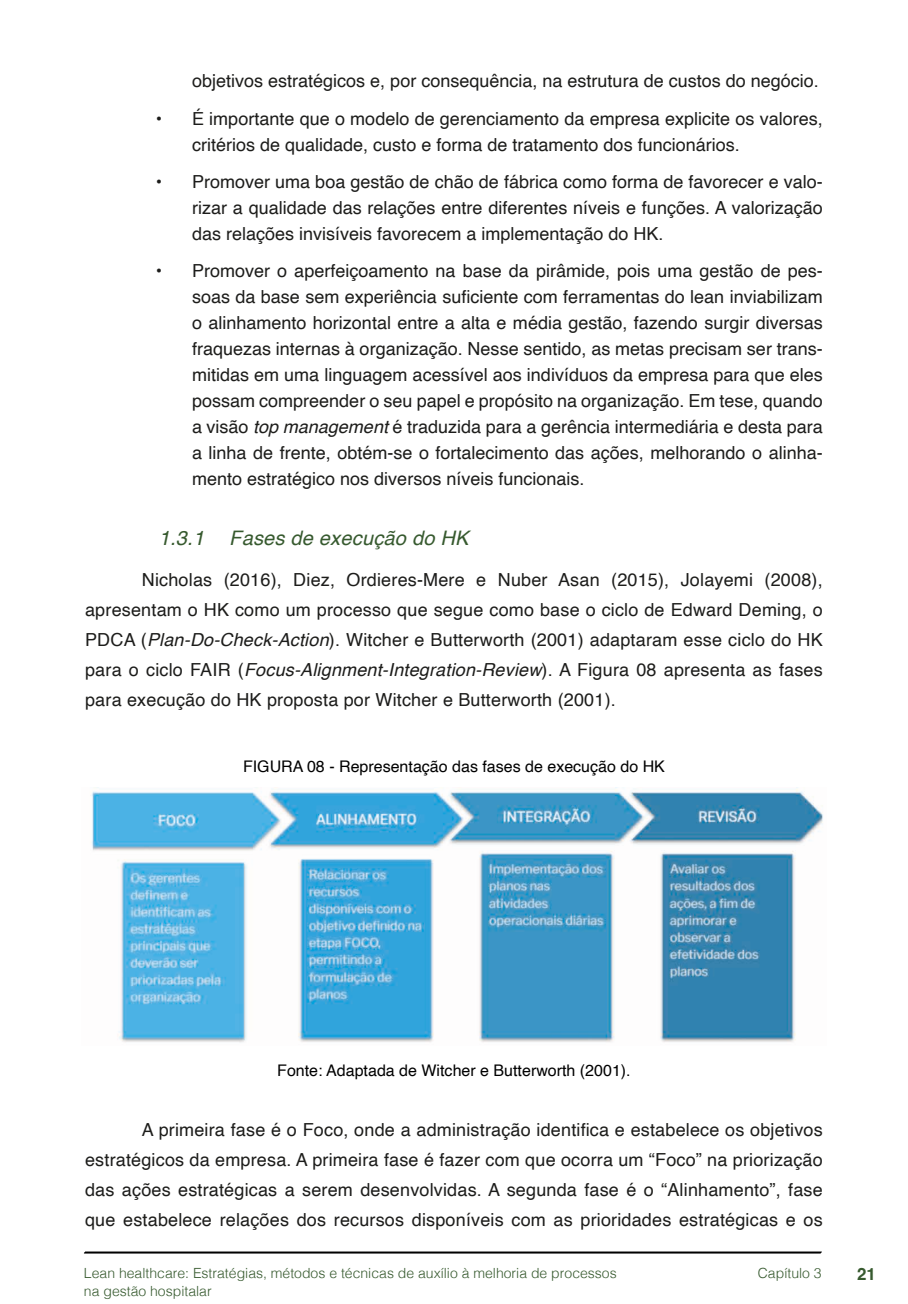
<style>
.page{position:relative;width:908px;height:1304px;background:#fff}
.page>*{position:absolute;margin:0;border:0;box-sizing:border-box;transform-origin:0 0}
.t1{font:italic 20px "Helvetica";letter-spacing:.01em;color:#375a2f}
.t2{font:18px/26px "Helvetica";color:#1d1d1b;text-align:justify}
.t3{font:700 16.8px "Helvetica";color:#375a2f}
.t4{font:16px "Helvetica";color:#000}
.t5{font:300 14px/18px "Helvetica";color:#375a2f}
.s1{font-style:italic}
</style>
<div class="page">
<svg style="left:84px;top:1251px;width:737px;height:3px;background:#515151"></svg>
<img style="left:91px;top:787px;width:732px;height:256px">
<p class="t2" style="left:192px;top:68px;width:628px">objetivos estratégicos e, por consequência, na estrutura de custos do negócio.</p>
<p class="t2" style="left:192px;top:106px;width:632px;text-indent:-36px">• É importante que o modelo de gerenciamento da empresa explicite os valores, critérios de qualidade, custo e forma de tratamento dos funcionários.</p>
<p class="t2" style="left:192px;top:169px;width:632px;text-indent:-36px">• Promover uma boa gestão de chão de fábrica como forma de favorecer e valo&shy;rizar a qualidade das relações entre diferentes níveis e funções. A valorização das relações invisíveis favorecem a implementação do HK.</p>
<p class="t2" style="left:192px;top:258px;width:632px;text-indent:-36px">• Promover o aperfeiçoamento na base da pirâmide, pois uma gestão de pes&shy;soas da base sem experiência suficiente com ferramentas do lean inviabilizam o alinhamento horizontal entre a alta e média gestão, fazendo surgir diversas fraquezas internas à organização. Nesse sentido, as metas precisam ser trans&shy;mitidas em uma linguagem acessível aos indivíduos da empresa para que eles possam compreender o seu papel e propósito na organização. Em tese, quando a visão <span class="s1">top management</span> é traduzida para a gerência intermediária e desta para a linha de frente, obtém-se o fortalecimento das ações, melhorando o alinha&shy;mento estratégico nos diversos níveis funcionais.</p>
<p class="t1" style="left:159px;top:522px;width:47px">1.3.1</p>
<p class="t1" style="left:229px;top:522px;width:240px">Fases de execução do HK</p>
<p class="t2" style="left:85px;top:565px;width:738px;line-height:30px;text-indent:57px">Nicholas (2016), Diez, Ordieres-Mere e Nuber Asan (2015), Jolayemi (2008), apresentam o HK como um processo que segue como base o ciclo de Edward Deming, o PDCA (<span class="s1">Plan-Do-Check-Action</span>). Witcher e Butterworth (2001) adaptaram esse ciclo do HK para o ciclo FAIR (<span class="s1">Focus-Alignment-Integration-Review</span>). A Figura 08 apresenta as fases para execução do HK proposta por Witcher e Butterworth (2001).</p>
<p class="t4" style="left:243px;top:754px;width:423px">FIGURA 08 - Representação das fases de execução do HK</p>
<p class="t4" style="left:277px;top:1058px;width:355px">Fonte: Adaptada de Witcher e Butterworth (2001).</p>
<p class="t2" style="left:85px;top:1115px;width:738px;line-height:30px;text-indent:57px">A primeira fase é o Foco, onde a administração identifica e estabelece os objetivos estratégicos da empresa. A primeira fase é fazer com que ocorra um “Foco” na priorização das ações estratégicas a serem desenvolvidas. A segunda fase é o “Alinhamento”, fase que estabelece relações dos recursos disponíveis com as prioridades estratégicas e os</p>
<p class="t5" style="left:84px;top:1263px;width:534px">Lean healthcare: Estratégias, métodos e técnicas de auxílio à melhoria de processos na gestão hospitalar</p>
<p class="t5" style="left:757px;top:1263px;width:65px">Capítulo 3</p>
<p class="t3" style="left:856px;top:1264px;width:20px">21</p>
</div>
